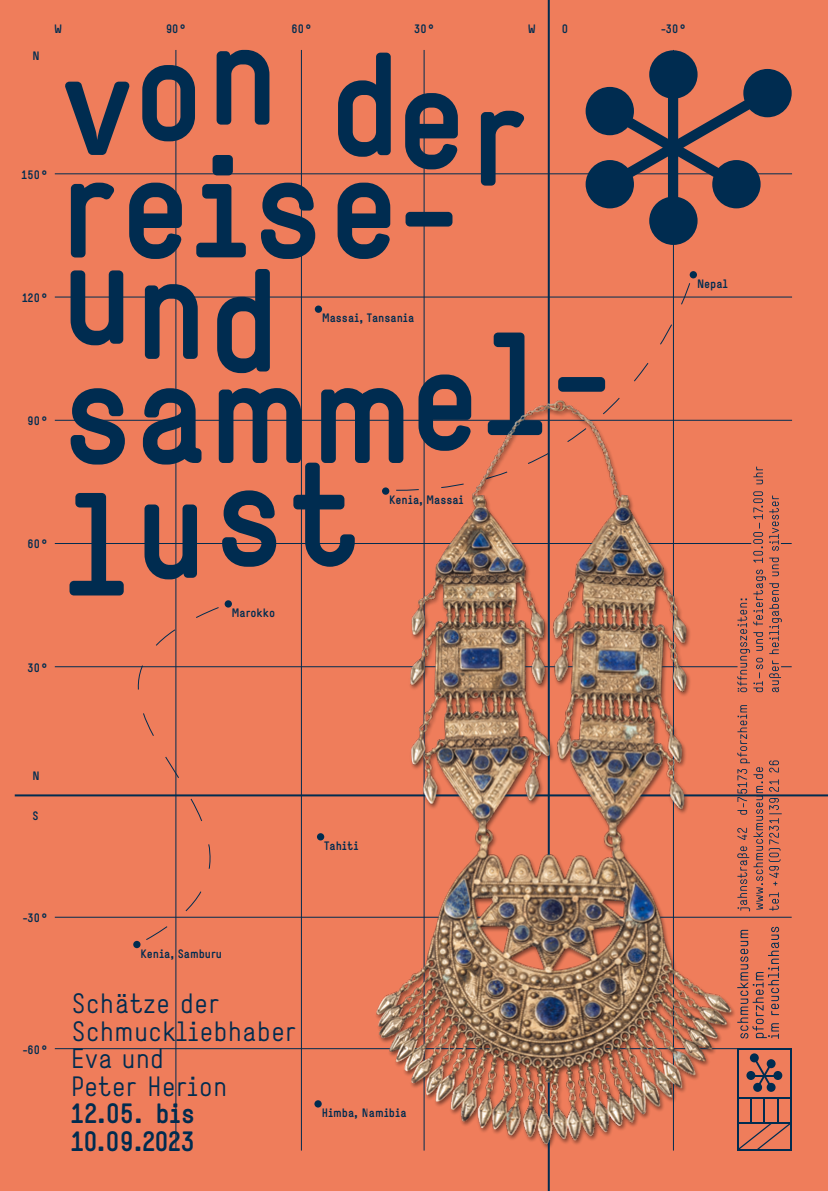
<style>
.page{position:relative;width:828px;height:1191px;background:#ef7d5b}
.page>*{position:absolute;margin:0;border:0;box-sizing:border-box;transform-origin:0 0}
.t1{font:27.6px/27.6px "Neue Simple 05";color:#002c50}
.t2{font:700 27.6px/27.6px "Neue Simple 05";letter-spacing:-.01em;color:#002c50}
.t3{font:700 12px "Neue Simple 05";color:#002c50}
</style>
<div class="page">
<div style="left:689px;top:271px;width:8px;height:7px;background:#002c50;border-radius:50%"></div>
<svg style="left:395px;top:282px;width:295px;height:107px"></svg>
<div style="left:315px;top:305px;width:7px;height:8px;background:#002c50;border-radius:50%"></div>
<div style="left:225px;top:600px;width:7px;height:7px;background:#002c50;border-radius:50%"></div>
<div style="left:133px;top:941px;width:7px;height:7px;background:#002c50;border-radius:50%"></div>
<svg style="left:14px;top:606px;width:333px;height:334px"></svg>
<div style="left:317px;top:833px;width:7px;height:7px;background:#002c50;border-radius:50%"></div>
<div style="left:314px;top:1100px;width:8px;height:7px;background:#002c50;border-radius:50%"></div>
<img style="left:369px;top:389px;width:377px;height:764px">
<svg style="left:71px;top:332px;width:534px;height:132px"></svg>
<svg style="left:71px;top:269px;width:199px;height:104px"></svg>
<svg style="left:71px;top:155px;width:381px;height:104px"></svg>
<svg style="left:69px;top:462px;width:286px;height:133px"></svg>
<svg style="left:65px;top:50px;width:204px;height:105px"></svg>
<svg style="left:338px;top:53px;width:186px;height:133px"></svg>
<hr style="left:548px;top:0;width:2px;height:1191px;background:#002c50">
<hr style="left:15px;top:794px;width:813px;height:2px;background:#002c50">
<hr style="left:673px;top:50px;width:1px;height:1100px;background:#002c50">
<hr style="left:424px;top:50px;width:1px;height:1100px;background:#002c50">
<hr style="left:301px;top:50px;width:1px;height:1100px;background:#002c50">
<hr style="left:175px;top:50px;width:1px;height:1100px;background:#002c50">
<hr style="left:55px;top:1048px;width:682px;height:1px;background:#002c50">
<hr style="left:55px;top:917px;width:736px;height:1px;background:#002c50">
<hr style="left:55px;top:666px;width:682px;height:1px;background:#002c50">
<hr style="left:55px;top:543px;width:696px;height:1px;background:#002c50">
<hr style="left:55px;top:420px;width:737px;height:1px;background:#002c50">
<hr style="left:55px;top:297px;width:737px;height:1px;background:#002c50">
<hr style="left:55px;top:173px;width:737px;height:1px;background:#002c50">
<div style="left:766px;top:1059px;width:9px;height:9px;background:#002c50;border-radius:50%"></div>
<div style="left:766px;top:1082px;width:9px;height:9px;background:#002c50;border-radius:50%"></div>
<div style="left:773px;top:1071px;width:9px;height:9px;background:#002c50;border-radius:50%"></div>
<hr style="left:751px;top:1074px;width:27px;height:2px;background:#002c50">
<div style="left:746px;top:1071px;width:9px;height:9px;background:#002c50;border-radius:50%"></div>
<div style="left:750px;top:1053px;width:9px;height:9px;background:#002c50;border-radius:50%"></div>
<div style="left:753px;top:1082px;width:9px;height:9px;background:#002c50;border-radius:50%"></div>
<svg style="left:753px;top:1057px;width:19px;height:30px"></svg>
<svg style="left:739px;top:1098px;width:51px;height:50px"></svg>
<hr style="left:737px;top:1148px;width:54px;height:2px;background:#002c50">
<hr style="left:737px;top:1047px;width:54px;height:2px;background:#002c50">
<hr style="left:738px;top:1097px;width:53px;height:1px;background:#002c50">
<hr style="left:737px;top:1047px;width:2px;height:103px;background:#002c50">
<hr style="left:790px;top:1047px;width:1px;height:103px;background:#002c50">
<svg style="left:737px;top:466px;width:54px;height:226px"></svg>
<svg style="left:737px;top:926px;width:42px;height:112px"></svg>
<svg style="left:585px;top:50px;width:206px;height:195px"></svg>
<svg style="left:737px;top:705px;width:44px;height:206px"></svg>
<p class="t3" style="left:32px;top:49px;width:9px">N</p>
<p class="t3" style="left:166px;top:22px;width:21px">90°</p>
<p class="t3" style="left:291px;top:22px;width:21px">60°</p>
<p class="t3" style="left:562px;top:22px;width:8px">O</p>
<p class="t3" style="left:661px;top:22px;width:26px">-30°</p>
<p class="t3" style="left:54px;top:22px;width:9px">W</p>
<p class="t3" style="left:414px;top:22px;width:21px">30°</p>
<p class="t3" style="left:528px;top:22px;width:9px">W</p>
<p class="t3" style="left:22px;top:167px;width:27px">150°</p>
<p class="t3" style="left:22px;top:290px;width:27px">120°</p>
<p class="t3" style="left:28px;top:414px;width:21px">90°</p>
<p class="t3" style="left:28px;top:537px;width:21px">60°</p>
<p class="t3" style="left:28px;top:660px;width:21px">30°</p>
<p class="t3" style="left:322px;top:311px;width:94px">Massai, Tansania</p>
<p class="t3" style="left:232px;top:606px;width:45px">Marokko</p>
<p class="t3" style="left:389px;top:493px;width:76px">Kenia, Massai</p>
<p class="t3" style="left:32px;top:768px;width:9px">N</p>
<p class="t3" style="left:32px;top:809px;width:8px">S</p>
<p class="t3" style="left:23px;top:910px;width:26px">-30°</p>
<p class="t3" style="left:23px;top:1042px;width:26px">-60°</p>
<p class="t3" style="left:140px;top:946px;width:83px">Kenia, Samburu</p>
<h1 class="t1" style="left:71px;top:989px;width:227px">Schätze der<br>Schmuckliebhaber<br>Eva und<br>Peter Herion</h1>
<h1 class="t2" style="left:71px;top:1099px;width:126px">12.05. bis<br>10.09.2023</h1>
<p class="t3" style="left:324px;top:838px;width:36px">Tahiti</p>
<p class="t3" style="left:322px;top:1105px;width:86px">Himba, Namibia</p>
<p class="t3" style="left:697px;top:277px;width:33px">Nepal</p>
</div>
